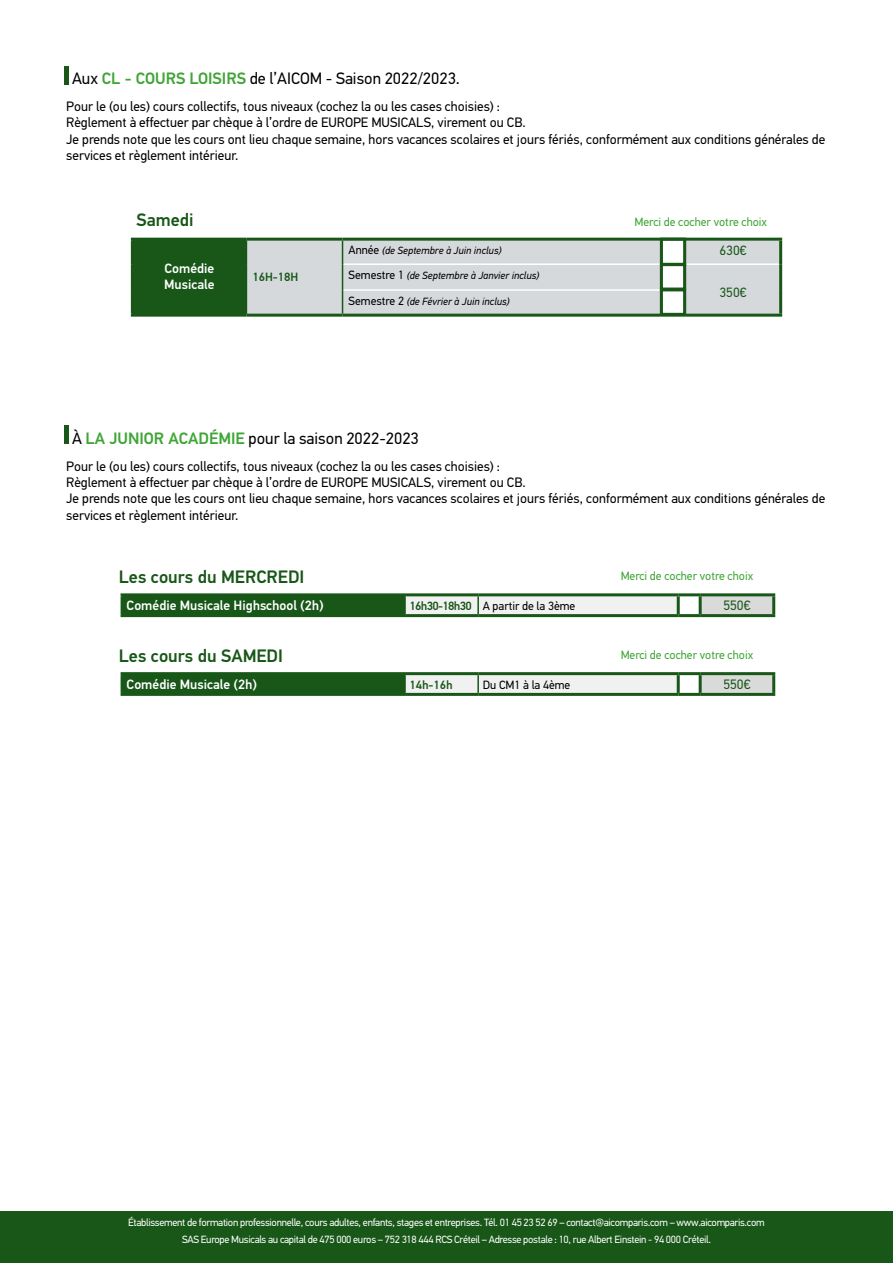
<style>
.page{position:relative;width:893px;height:1263px;background:#fff}
.page>*{position:absolute;margin:0;border:0;box-sizing:border-box;transform-origin:0 0}
.t1{font:500 18px "PFDIN Text Pro";color:#185718}
.t2{font:16.5px "PFDIN Text Pro";color:#000}
.t3{font:13.65px/16.4px "PFDIN Text Pro";color:#000}
.t4{font:13.65px "PFDIN Text Pro";color:#185718}
.t5{font:500 13.5px/16.2px "PFDIN Text Pro";color:#fff}
.t6{font:13.5px "PFDIN Text Pro";color:#185718}
.t7{font:12px "PFDIN Text Pro";color:#3fa535}
.t8{font:12px "PFDIN Text Pro";color:#000}
.t9{font:500 12px "PFDIN Text Pro";color:#185718}
.t10{font:10.5px/16.5px "PFDIN Text Pro";letter-spacing:-.03em;color:#fff;text-align:center}
.t11{font:italic 10.5px "PFDIN Text Pro";color:#000}
.s1{font-weight:500;color:#3fa535}
.s2{font-style:normal;font-size:12px}
.s3{font-weight:500;color:#185718}
</style>
<div class="page">
<div style="left:0;top:1211px;width:893px;height:52px;background:#185718"></div>
<div style="left:122px;top:595px;width:283px;height:21px;background:#185718"></div>
<div style="left:700px;top:595px;width:74px;height:21px;background:#dadada"></div>
<hr style="left:121px;top:593px;width:284px;height:3px;background:#185718">
<hr style="left:121px;top:596px;width:3px;height:18px;background:#185718">
<hr style="left:121px;top:614px;width:284px;height:3px;background:#185718">
<hr style="left:678px;top:593px;width:22px;height:3px;background:#185718">
<hr style="left:678px;top:614px;width:22px;height:3px;background:#185718">
<hr style="left:405px;top:593px;width:73px;height:3px;background:#185718">
<hr style="left:405px;top:614px;width:73px;height:3px;background:#185718">
<hr style="left:478px;top:593px;width:200px;height:3px;background:#185718">
<hr style="left:677px;top:596px;width:3px;height:18px;background:#185718">
<hr style="left:478px;top:614px;width:200px;height:3px;background:#185718">
<svg style="left:405px;top:595px;width:273px;height:21px"></svg>
<hr style="left:700px;top:593px;width:75px;height:3px;background:#185718">
<hr style="left:699px;top:596px;width:3px;height:18px;background:#185718">
<hr style="left:772px;top:596px;width:3px;height:18px;background:#185718">
<hr style="left:700px;top:614px;width:75px;height:3px;background:#185718">
<div style="left:122px;top:674px;width:283px;height:20px;background:#185718"></div>
<div style="left:700px;top:674px;width:74px;height:20px;background:#dadada"></div>
<hr style="left:121px;top:672px;width:284px;height:3px;background:#185718">
<hr style="left:121px;top:675px;width:3px;height:18px;background:#185718">
<hr style="left:121px;top:693px;width:284px;height:3px;background:#185718">
<hr style="left:678px;top:672px;width:22px;height:3px;background:#185718">
<hr style="left:678px;top:693px;width:22px;height:3px;background:#185718">
<hr style="left:405px;top:672px;width:73px;height:3px;background:#185718">
<hr style="left:405px;top:693px;width:73px;height:3px;background:#185718">
<hr style="left:700px;top:672px;width:75px;height:3px;background:#185718">
<hr style="left:699px;top:675px;width:3px;height:18px;background:#185718">
<hr style="left:772px;top:675px;width:3px;height:18px;background:#185718">
<hr style="left:700px;top:693px;width:75px;height:3px;background:#185718">
<hr style="left:478px;top:672px;width:200px;height:3px;background:#185718">
<hr style="left:677px;top:675px;width:3px;height:18px;background:#185718">
<hr style="left:478px;top:693px;width:200px;height:3px;background:#185718">
<svg style="left:405px;top:674px;width:273px;height:20px"></svg>
<hr style="left:64px;top:425px;width:4px;height:19px;background:#185718">
<hr style="left:64px;top:66px;width:4px;height:18px;background:#185718">
<div style="left:132px;top:239px;width:114px;height:76px;background:#185718"></div>
<hr style="left:131px;top:238px;width:115px;height:3px;background:#185718">
<hr style="left:131px;top:241px;width:3px;height:23px;background:#185718">
<hr style="left:131px;top:264px;width:3px;height:26px;background:#185718">
<hr style="left:131px;top:290px;width:3px;height:24px;background:#185718">
<hr style="left:131px;top:314px;width:115px;height:3px;background:#185718">
<hr style="left:246px;top:238px;width:97px;height:3px;background:#185718">
<hr style="left:246px;top:314px;width:97px;height:3px;background:#185718">
<hr style="left:343px;top:238px;width:318px;height:3px;background:#185718">
<hr style="left:343px;top:314px;width:318px;height:3px;background:#185718">
<hr style="left:685px;top:238px;width:97px;height:3px;background:#185718">
<hr style="left:779px;top:241px;width:3px;height:23px;background:#185718">
<hr style="left:779px;top:264px;width:3px;height:26px;background:#185718">
<hr style="left:779px;top:290px;width:3px;height:24px;background:#185718">
<hr style="left:685px;top:314px;width:97px;height:3px;background:#185718">
<hr style="left:661px;top:314px;width:24px;height:3px;background:#185718">
<svg style="left:246px;top:239px;width:535px;height:76px;background:#cfd4d4"></svg>
<div style="left:660px;top:238px;width:26px;height:28px;border:3px solid #185718"></div>
<div style="left:660px;top:263px;width:26px;height:28px;border:3px solid #185718"></div>
<div style="left:660px;top:288px;width:26px;height:28px;border:3px solid #185718"></div>
<p class="t2" style="left:72px;top:69px;width:389px">Aux <span class="s1">CL - COURS LOISIRS</span> de l’AICOM - Saison 2022/2023.</p>
<p class="t3" style="left:66px;top:98px;width:760px">Pour le (ou les) cours collectifs, tous niveaux (cochez la ou les cases choisies) :<br>Règlement à effectuer par chèque à l’ordre de EUROPE MUSICALS, virement ou CB.<br>Je prends note que les cours ont lieu chaque semaine, hors vacances scolaires et jours fériés, conformément aux conditions générales de services et règlement intérieur.</p>
<h1 class="t1" style="left:137px;top:209px;width:59px">Samedi</h1>
<p class="t7" style="left:635px;top:215px;width:134px">Merci de cocher votre choix</p>
<p class="t5" style="left:164px;top:260px;width:52px">Comédie<br>Musicale</p>
<p class="t9" style="left:252px;top:269px;width:47px">16H-18H</p>
<p class="t11" style="left:349px;top:244px;width:155px"><span class="s2">Année</span> (de Septembre à Juin inclus)</p>
<p class="t6" style="left:719px;top:243px;width:28px">630€</p>
<p class="t11" style="left:349px;top:269px;width:192px"><span class="s2">Semestre 1</span> (de Septembre à Janvier inclus)</p>
<p class="t6" style="left:719px;top:284px;width:28px">350€</p>
<p class="t11" style="left:349px;top:295px;width:163px"><span class="s2">Semestre 2</span> (de Février à Juin inclus)</p>
<p class="t2" style="left:72px;top:429px;width:348px">À <span class="s1">LA JUNIOR ACADÉMIE</span> pour la saison 2022-2023</p>
<p class="t3" style="left:66px;top:458px;width:760px">Pour le (ou les) cours collectifs, tous niveaux (cochez la ou les cases choisies) :<br>Règlement à effectuer par chèque à l’ordre de EUROPE MUSICALS, virement ou CB.<br>Je prends note que les cours ont lieu chaque semaine, hors vacances scolaires et jours fériés, conformément aux conditions générales de services et règlement intérieur.</p>
<h1 class="t1" style="left:119px;top:566px;width:187px">Les cours du MERCREDI</h1>
<p class="t7" style="left:621px;top:569px;width:134px">Merci de cocher votre choix</p>
<p class="t5" style="left:127px;top:598px;width:198px">Comédie Musicale Highschool (2h)</p>
<p class="t8" style="left:410px;top:598px;width:167px"><span class="s3">16h30-18h30</span> A partir de la 3ème</p>
<p class="t4" style="left:723px;top:598px;width:29px">550€</p>
<h1 class="t1" style="left:119px;top:645px;width:166px">Les cours du SAMEDI</h1>
<p class="t7" style="left:621px;top:648px;width:134px">Merci de cocher votre choix</p>
<p class="t5" style="left:127px;top:676px;width:132px">Comédie Musicale (2h)</p>
<p class="t9" style="left:410px;top:677px;width:44px">14h-16h</p>
<p class="t8" style="left:483px;top:677px;width:89px">Du CM1 à la 4ème</p>
<p class="t4" style="left:723px;top:676px;width:29px">550€</p>
<p class="t10" style="left:128px;top:1214px;width:638px">Établissement de formation professionnelle, cours adultes, enfants, stages et entreprises. Tél. 01 45 23 52 69 – contact@aicomparis.com – www.aicomparis.com<br>SAS Europe Musicals au capital de 475 000 euros – 752 318 444 RCS Créteil – Adresse postale : 10, rue Albert Einstein - 94 000 Créteil.</p>
</div>
